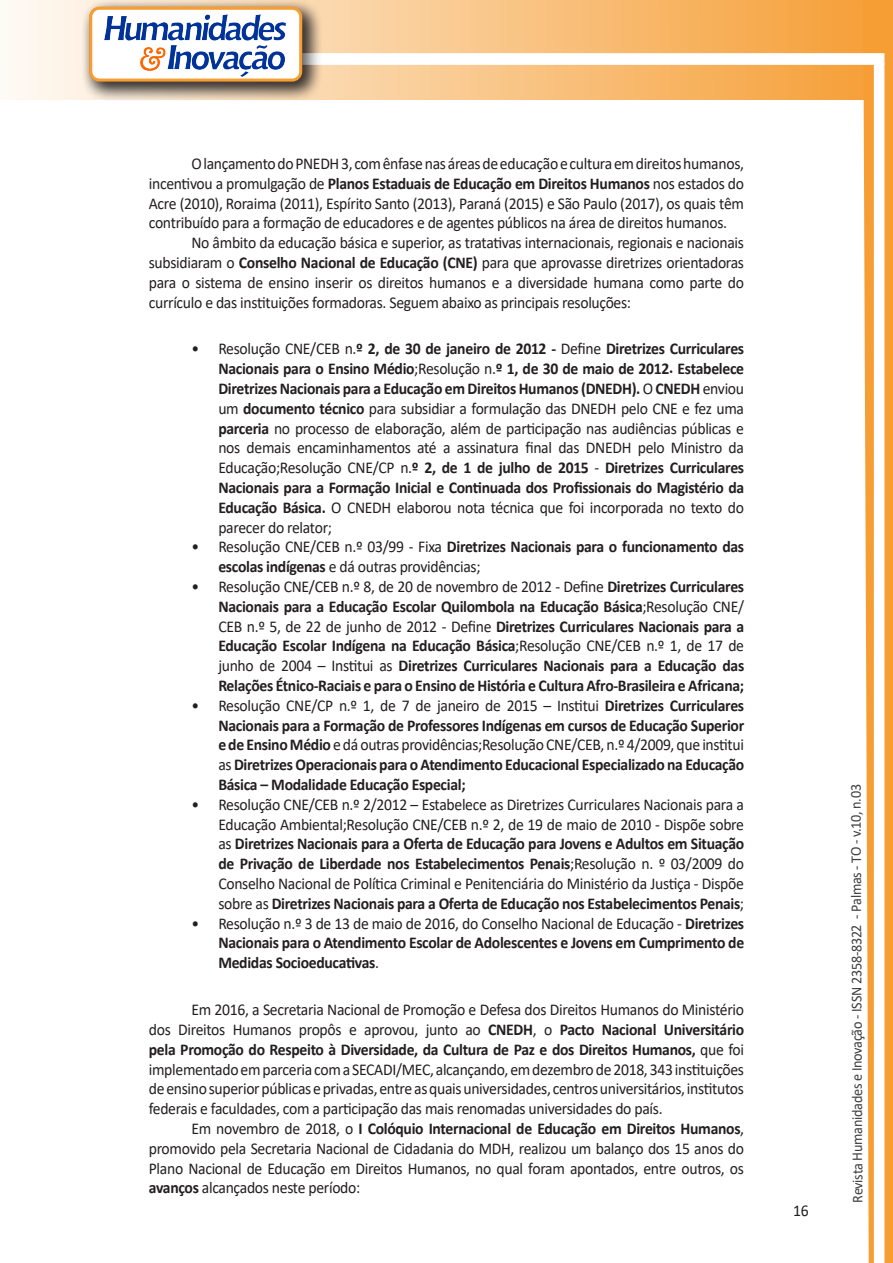
<style>
.page{position:relative;width:893px;height:1263px;background:#fff}
.page>*{position:absolute;margin:0;border:0;box-sizing:border-box;transform-origin:0 0}
.texto{font:16.5px/19.8px "Calibri";letter-spacing:-.02em;color:#231f20;text-align:justify;scale:.95 1}
.t1{font:700 16.5px/19.8px "Calibri";letter-spacing:-.02em;color:#231f20;text-align:justify;scale:.95 1}
.t2{font:15px "Calibri";letter-spacing:-.025em;color:#3e3e3f;scale:.95 1}
.s1{font-weight:700}
.s2{font-weight:400}
</style>
<div class="page">
<svg style="left:5px;top:0;width:858px;height:100px;background:#f9c484"></svg>
<div style="left:302px;top:53px;width:582px;height:12px;background:#fff;border:2px solid #fff"></div>
<svg style="left:863px;top:0;width:30px;height:1263px"></svg>
<div style="left:81px;top:0;width:241px;height:102px;background:#231f20;opacity:.75"></div>
<div style="left:91px;top:8px;width:210px;height:72px;background:#fff;border-radius:9px"></div>
<img style="left:104px;top:14px;width:181px;height:62px">
<div style="left:89px;top:7px;width:213px;height:75px;border:3px solid #f69e34;border-radius:9px"></div>
<p class="texto" style="left:149px;top:153px;width:628px;text-indent:43px">O lançamento do PNEDH 3, com ênfase nas áreas de educação e cultura em direitos humanos, incentivou a promulgação de <span class="s1">Planos Estaduais de Educação em Direitos Humanos</span> nos estados do Acre (2010), Roraima (2011), Espírito Santo (2013), Paraná (2015) e São Paulo (2017), os quais têm contribuído para a formação de educadores e de agentes públicos na área de direitos humanos.</p>
<p class="texto" style="left:149px;top:232px;width:628px;text-indent:43px">No âmbito da educação básica e superior, as tratativas internacionais, regionais e nacionais subsidiaram o <span class="s1">Conselho Nacional de Educação (CNE)</span> para que aprovasse diretrizes orientadoras para o sistema de ensino inserir os direitos humanos e a diversidade humana como parte do currículo e das instituições formadoras. Seguem abaixo as principais resoluções:</p>
<p class="texto" style="left:218px;top:339px;width:555px;text-indent:-27px">• Resolução CNE/CEB n.<span class="s1">º 2, de 30 de janeiro de 2012 -</span> Define <span class="s1">Diretrizes Curriculares Nacionais para o Ensino Médio</span>;Resolução n.<span class="s1">º 1, de 30 de maio de 2012. Estabelece Diretrizes Nacionais para a Educação em Direitos Humanos (DNEDH).</span> O <span class="s1">CNEDH</span> enviou um <span class="s1">documento técnico</span> para subsidiar a formulação das DNEDH pelo CNE e fez uma <span class="s1">parceria</span> no processo de elaboração, além de participação nas audiências públicas e nos demais encaminhamentos até a assinatura final das DNEDH pelo Ministro da Educação;Resolução CNE/CP n.<span class="s1">º 2, de 1 de julho de 2015</span> - <span class="s1">Diretrizes Curriculares Nacionais para a Formação Inicial e Continuada dos Profissionais do Magistério da Educação Básica.</span> O CNEDH elaborou nota técnica que foi incorporada no texto do parecer do relator;</p>
<p class="t1" style="left:218px;top:537px;width:555px;text-indent:-27px"><span class="s2">• Resolução CNE/CEB n.º 03/99 - Fixa</span> Diretrizes Nacionais para o funcionamento das escolas indígenas <span class="s2">e dá outras providências;</span></p>
<p class="t1" style="left:218px;top:576px;width:555px;text-indent:-27px"><span class="s2">• Resolução CNE/CEB n.º 8, de 20 de novembro de 2012 - Define</span> Diretrizes Curriculares Nacionais para a Educação Escolar Quilombola na Educação Básica<span class="s2">;Resolução CNE/ CEB n.º 5, de 22 de junho de 2012 - Define</span> Diretrizes Curriculares Nacionais para a Educação Escolar Indígena na Educação Básica<span class="s2">;Resolução CNE/CEB n.º 1, de 17 de junho de 2004 – Institui as</span> Diretrizes Curriculares Nacionais para a Educação das Relações Étnico-Raciais e para o Ensino de História e Cultura Afro-Brasileira e Africana;</p>
<p class="t1" style="left:218px;top:695px;width:555px;text-indent:-27px"><span class="s2">• Resolução CNE/CP n.º 1, de 7 de janeiro de 2015 – Institui</span> Diretrizes Curriculares Nacionais para a Formação de Professores Indígenas em cursos de Educação Superior e de Ensino Médio <span class="s2">e dá outras providências;Resolução CNE/CEB, n.º 4/2009, que institui as</span> Diretrizes Operacionais para o Atendimento Educacional Especializado na Educação Básica – Modalidade Educação Especial;</p>
<p class="texto" style="left:218px;top:794px;width:555px;text-indent:-27px">• Resolução CNE/CEB n.º 2/2012 – Estabelece as Diretrizes Curriculares Nacionais para a Educação Ambiental;Resolução CNE/CEB n.º 2, de 19 de maio de 2010 - Dispõe sobre as <span class="s1">Diretrizes Nacionais para a Oferta de Educação para Jovens e Adultos em Situação de Privação de Liberdade nos Estabelecimentos Penais</span>;Resolução n. º 03/2009 do Conselho Nacional de Política Criminal e Penitenciária do Ministério da Justiça - Dispõe sobre as <span class="s1">Diretrizes Nacionais para a Oferta de Educação nos Estabelecimentos Penais</span>;</p>
<p class="t1" style="left:218px;top:913px;width:555px;text-indent:-27px"><span class="s2">• Resolução n.º 3 de 13 de maio de 2016, do Conselho Nacional de Educação -</span> Diretrizes Nacionais para o Atendimento Escolar de Adolescentes e Jovens em Cumprimento de Medidas Socioeducativas<span class="s2">.</span></p>
<p class="texto" style="left:149px;top:999px;width:628px;text-indent:43px">Em 2016, a Secretaria Nacional de Promoção e Defesa dos Direitos Humanos do Ministério dos Direitos Humanos propôs e aprovou, junto ao <span class="s1">CNEDH</span>, o <span class="s1">Pacto Nacional Universitário pela Promoção do Respeito à Diversidade, da Cultura de Paz e dos Direitos Humanos,</span> que foi implementado em parceria com a SECADI/MEC, alcançando, em dezembro de 2018, 343 instituições de ensino superior públicas e privadas, entre as quais universidades, centros universitários, institutos federais e faculdades, com a participação das mais renomadas universidades do país.</p>
<p class="texto" style="left:149px;top:1118px;width:628px;text-indent:43px">Em novembro de 2018, o <span class="s1">I Colóquio Internacional de Educação em Direitos Humanos</span>, promovido pela Secretaria Nacional de Cidadania do MDH, realizou um balanço dos 15 anos do Plano Nacional de Educação em Direitos Humanos, no qual foram apontados, entre outros, os <span class="s1">avanços</span> alcançados neste período:</p>
<p class="texto" style="left:793px;top:1200px;width:18px">16</p>
<p class="t2" style="left:846px;top:1203px;width:442px;rotate:-90deg">Revista Humanidades e Inovação - ISSN 2358-8322 - Palmas - TO - v.10, n.03</p>
</div>
